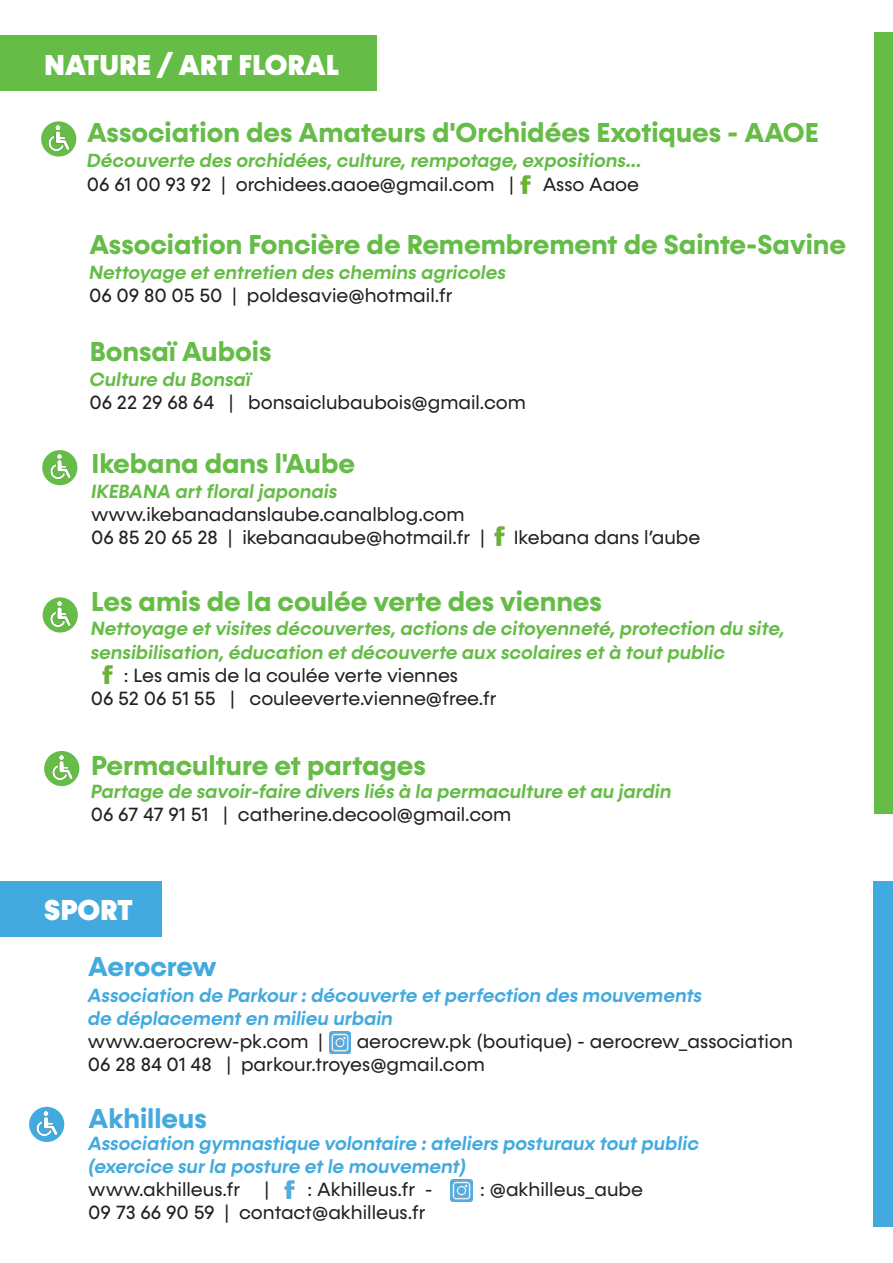
<style>
.page{position:relative;width:893px;height:1263px;background:#fff}
.page>*{position:absolute;margin:0;border:0;box-sizing:border-box;transform-origin:0 0}
.t1{font:900 29.1px "Konnect";color:#fff}
.t2{font:700 27.45px "Konnect";color:#65bc46}
.t3{font:700 27.45px "Konnect";color:#42aadf}
.t4{font:19.2px/23.1px "Konnect";color:#231f20}
.t5{font:italic 600 19.2px/23.1px "Konnect";color:#65bc46}
.t6{font:italic 600 19.2px/23.1px "Konnect";color:#42aadf}
</style>
<div class="page">
<svg style="left:0;top:35px;width:92px;height:1px"></svg>
<div style="left:0;top:36px;width:377px;height:55px;background:#65bc46"></div>
<div style="left:874px;top:32px;width:19px;height:782px;background:#65bc46"></div>
<div style="left:0;top:882px;width:162px;height:55px;background:#42aadf"></div>
<img style="left:102px;top:665px;width:11px;height:19px">
<div style="left:41px;top:121px;width:35px;height:36px;background:#65bc46;border-radius:50%"></div>
<img style="left:48px;top:126px;width:23px;height:24px">
<div style="left:42px;top:450px;width:35px;height:35px;background:#65bc46;border-radius:50%"></div>
<img style="left:50px;top:455px;width:21px;height:24px">
<div style="left:43px;top:597px;width:35px;height:35px;background:#65bc46;border-radius:50%"></div>
<img style="left:48px;top:602px;width:25px;height:24px">
<div style="left:44px;top:751px;width:35px;height:35px;background:#65bc46;border-radius:50%"></div>
<img style="left:50px;top:755px;width:24px;height:25px">
<img style="left:284px;top:1180px;width:11px;height:19px">
<img style="left:451px;top:1180px;width:21px;height:21px">
<div style="left:29px;top:1107px;width:35px;height:35px;background:#42aadf;border-radius:50%"></div>
<img style="left:36px;top:1111px;width:23px;height:24px">
<div style="left:873px;top:881px;width:20px;height:346px;background:#42aadf"></div>
<img style="left:520px;top:175px;width:11px;height:19px">
<img style="left:494px;top:527px;width:11px;height:18px">
<img style="left:329px;top:1032px;width:21px;height:21px">
<h1 class="t1" style="left:44px;top:47px;width:296px">NATURE / ART FLORAL</h1>
<h2 class="t2" style="left:87px;top:116px;width:733px">Association des Amateurs d'Orchidées Exotiques - AAOE</h2>
<p class="t5" style="left:87px;top:150px;width:556px">Découverte des orchidées, culture, rempotage, expositions…</p>
<p class="t4" style="left:87px;top:173px;width:429px">06 61 00 93 92 | orchidees.aaoe@gmail.com |</p>
<p class="t4" style="left:543px;top:173px;width:98px">Asso Aaoe</p>
<h2 class="t2" style="left:89px;top:228px;width:758px">Association Foncière de Remembrement de Sainte-Savine</h2>
<p class="t5" style="left:89px;top:261px;width:418px">Nettoyage et entretien des chemins agricoles</p>
<p class="t4" style="left:89px;top:284px;width:365px">06 09 80 05 50 | poldesavie@hotmail.fr</p>
<h2 class="t2" style="left:90px;top:335px;width:183px">Bonsaï Aubois</h2>
<p class="t5" style="left:89px;top:368px;width:163px">Culture du Bonsaï</p>
<p class="t4" style="left:89px;top:391px;width:438px">06 22 29 68 64 | bonsaiclubaubois@gmail.com</p>
<h2 class="t2" style="left:91px;top:447px;width:265px">Ikebana dans l'Aube</h2>
<p class="t5" style="left:91px;top:480px;width:248px">IKEBANA art floral japonais</p>
<p class="t4" style="left:91px;top:503px;width:396px">www.ikebanadanslaube.canalblog.com<br>06 85 20 65 28 | ikebanaaube@hotmail.fr |</p>
<p class="t4" style="left:514px;top:526px;width:188px">Ikebana dans l’aube</p>
<h2 class="t2" style="left:91px;top:585px;width:512px">Les amis de la coulée verte des viennes</h2>
<p class="t5" style="left:91px;top:618px;width:695px">Nettoyage et visites découvertes, actions de citoyenneté, protection du site, sensibilisation, éducation et découverte aux scolaires et à tout public</p>
<p class="t4" style="left:91px;top:664px;width:407px;text-align:center">: Les amis de la coulée verte viennes<br>06 52 06 51 55 | couleeverte.vienne@free.fr</p>
<h2 class="t2" style="left:91px;top:749px;width:336px">Permaculture et partages</h2>
<p class="t5" style="left:91px;top:780px;width:582px">Partage de savoir-faire divers liés à la permaculture et au jardin</p>
<p class="t4" style="left:91px;top:803px;width:422px">06 67 47 91 51 | catherine.decool@gmail.com</p>
<h1 class="t1" style="left:44px;top:892px;width:90px">SPORT</h1>
<h2 class="t3" style="left:88px;top:951px;width:130px">Aerocrew</h2>
<p class="t6" style="left:88px;top:984px;width:616px">Association de Parkour : découverte et perfection des mouvements de déplacement en milieu urbain</p>
<p class="t4" style="left:88px;top:1030px;width:237px">www.aerocrew-pk.com |</p>
<p class="t4" style="left:88px;top:1030px;width:706px;text-indent:269px">aerocrew.pk (boutique) - aerocrew_association<br>06 28 84 01 48 | parkour.troyes@gmail.com</p>
<h2 class="t3" style="left:89px;top:1102px;width:120px">Akhilleus</h2>
<p class="t6" style="left:88px;top:1132px;width:612px">Association gymnastique volontaire : ateliers posturaux tout public (exercice sur la posture et le mouvement)</p>
<p class="t4" style="left:88px;top:1178px;width:183px">www.akhilleus.fr |</p>
<p class="t4" style="left:308px;top:1178px;width:127px">: Akhilleus.fr -</p>
<p class="t4" style="left:480px;top:1178px;width:164px">: @akhilleus_aube</p>
<p class="t4" style="left:88px;top:1201px;width:339px">09 73 66 90 59 | contact@akhilleus.fr</p>
</div>
